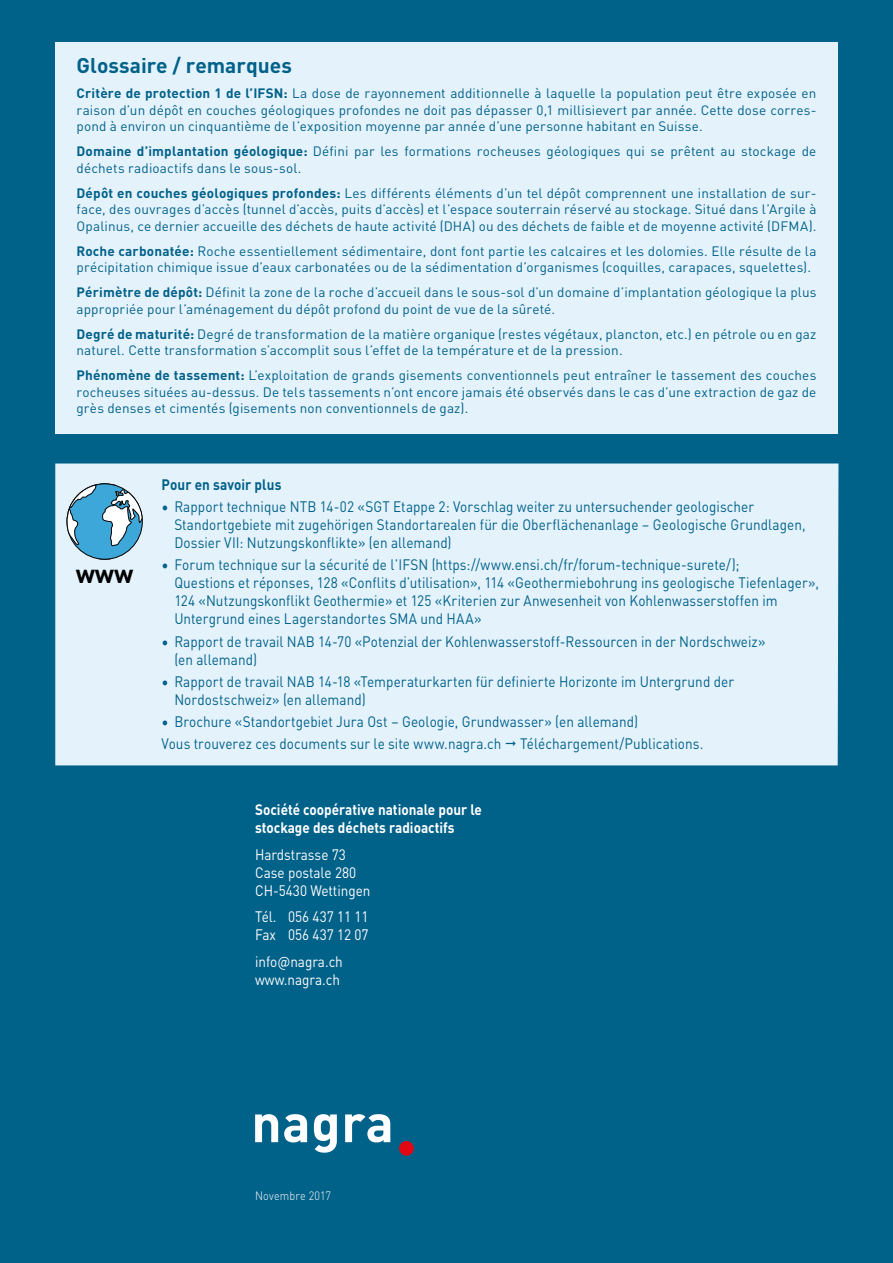
<style>
.page{position:relative;width:893px;height:1263px;background:#006189}
.page>*{position:absolute;margin:0;border:0;box-sizing:border-box;transform-origin:0 0}
.t1{font:700 25.35px "FFDIN";color:#000}
.t2{font:700 21px "DINOT";color:#006189}
.t3{font:15px/18px "DINOT";letter-spacing:.005em;color:#006189;scale:.9 1}
.t4{font:15px/18px "DINOT";color:#fff;scale:.9 1}
.t5{font:700 15px/18px "DINOT";color:#fff;scale:.9 1}
.t6{font:700 15px "DINOT";letter-spacing:.005em;color:#006189;scale:.9 1}
.t7{font:13.5px/16.5px "DINOT";letter-spacing:.01em;color:#006189}
.t8{font:300 12px "DINOT";letter-spacing:.015em;color:#fff;scale:.9 1}
.s1{font-weight:700}
</style>
<div class="page">
<svg style="left:255px;top:1114px;width:23px;height:28px"></svg>
<svg style="left:284px;top:1114px;width:23px;height:28px"></svg>
<svg style="left:314px;top:1114px;width:23px;height:39px"></svg>
<svg style="left:345px;top:1114px;width:45px;height:28px"></svg>
<div style="left:399px;top:1141px;width:15px;height:15px;background:#e30613;border-radius:50%"></div>
<div style="left:55px;top:463px;width:783px;height:302px;background:#e4f2fc"></div>
<svg style="left:65px;top:483px;width:78px;height:77px;background:#81b8d2"></svg>
<div style="left:55px;top:43px;width:783px;height:391px;background:#e4f2fc"></div>
<svg style="left:506px;top:741px;width:10px;height:6px"></svg>
<h2 class="t2" style="left:77px;top:49px;width:217px">Glossaire / remarques</h2>
<p class="t7" style="left:77px;top:84px;width:741px;text-align:justify"><span class="s1">Critère de protection 1 de l’IFSN:</span> La dose de rayonnement additionnelle à laquelle la population peut être exposée en raison d’un dépôt en couches géologiques profondes ne doit pas dépasser 0,1 millisievert par année. Cette dose corres&shy;pond à environ un cinquantième de l’exposition moyenne par année d’une personne habitant en Suisse.</p>
<p class="t7" style="left:77px;top:142px;width:741px"><span class="s1">Domaine d’implantation géologique:</span> Défini par les formations rocheuses géologiques qui se prêtent au stockage de déchets radioactifs dans le sous-sol.</p>
<p class="t7" style="left:77px;top:184px;width:741px;text-align:justify"><span class="s1">Dépôt en couches géologiques profondes:</span> Les différents éléments d’un tel dépôt comprennent une installation de sur&shy;face, des ouvrages d’accès (tunnel d’accès, puits d’accès) et l’espace souterrain réservé au stockage. Situé dans l’Argile à Opalinus, ce dernier accueille des déchets de haute activité (DHA) ou des déchets de faible et de moyenne activité (DFMA).</p>
<p class="t7" style="left:77px;top:242px;width:741px"><span class="s1">Roche carbonatée:</span> Roche essentiellement sédimentaire, dont font partie les calcaires et les dolomies. Elle résulte de la précipitation chimique issue d’eaux carbonatées ou de la sédimentation d’organismes (coquilles, carapaces, squelettes).</p>
<p class="t7" style="left:77px;top:283px;width:741px"><span class="s1">Périmètre de dépôt:</span> Définit la zone de la roche d’accueil dans le sous-sol d’un domaine d’implantation géologique la plus appropriée pour l’aménagement du dépôt profond du point de vue de la sûreté.</p>
<p class="t7" style="left:77px;top:325px;width:741px"><span class="s1">Degré de maturité:</span> Degré de transformation de la matière organique (restes végétaux, plancton, etc.) en pétrole ou en gaz naturel. Cette transformation s’accomplit sous l’effet de la température et de la pression.</p>
<p class="t7" style="left:77px;top:366px;width:741px;text-align:justify"><span class="s1">Phénomène de tassement:</span> L’exploitation de grands gisements conventionnels peut entraîner le tassement des couches rocheuses situées au-dessus. De tels tassements n’ont encore jamais été observés dans le cas d’une extraction de gaz de grès denses et cimentés (gisements non conventionnels de gaz).</p>
<h1 class="t1" style="left:76px;top:557px;width:59px">www</h1>
<p class="t6" style="left:162px;top:473px;width:135px">Pour en savoir plus</p>
<p class="t3" style="left:174px;top:496px;width:703px;text-indent:-13px">• Rapport technique NTB 14-02 «SGT Etappe 2: Vorschlag weiter zu untersuchender geologischer<br>Standortgebiete mit zugehörigen Standortarealen für die Oberflächenanlage – Geologische Grundlagen,<br>Dossier VII: Nutzungskonflikte» (en allemand)</p>
<p class="t3" style="left:174px;top:555px;width:718px;text-indent:-13px">• Forum technique sur la sécurité de l’IFSN (https://www.ensi.ch/fr/forum-technique-surete/);<br>Questions et réponses, 128 «Conflits d’utilisation», 114 «Geothermiebohrung ins geologische Tiefenlager», 124 «Nutzungskonflikt Geothermie» et 125 «Kriterien zur Anwesenheit von Kohlenwasserstoffen im Untergrund eines Lagerstandortes SMA und HAA»</p>
<p class="t3" style="left:174px;top:631px;width:658px;text-indent:-13px">• Rapport de travail NAB 14-70 «Potenzial der Kohlenwasserstoff-Ressourcen in der Nordschweiz» (en allemand)</p>
<p class="t3" style="left:174px;top:671px;width:623px;text-indent:-13px">• Rapport de travail NAB 14-18 «Temperaturkarten für definierte Horizonte im Untergrund der<br>Nordostschweiz» (en allemand)</p>
<p class="t3" style="left:162px;top:709px;width:531px;line-height:22.2px">• Brochure «Standortgebiet Jura Ost – Geologie, Grundwasser» (en allemand)<br>Vous trouverez ces documents sur le site www.nagra.ch</p>
<p class="t3" style="left:520px;top:734px;width:205px">Téléchargement/Publications.</p>
<p class="t5" style="left:255px;top:799px;width:254px">Société coopérative nationale pour le stockage des déchets radioactifs</p>
<p class="t4" style="left:255px;top:844px;width:130px">Hardstrasse 73<br>Case postale 280<br>CH-5430 Wettingen</p>
<p class="t4" style="left:255px;top:906px;width:128px">Tél. 056 437 11 11<br>Fax 056 437 12 07</p>
<p class="t4" style="left:255px;top:951px;width:99px">info@nagra.ch www.nagra.ch</p>
<p class="t8" style="left:255px;top:1186px;width:86px">Novembre 2017</p>
</div>
